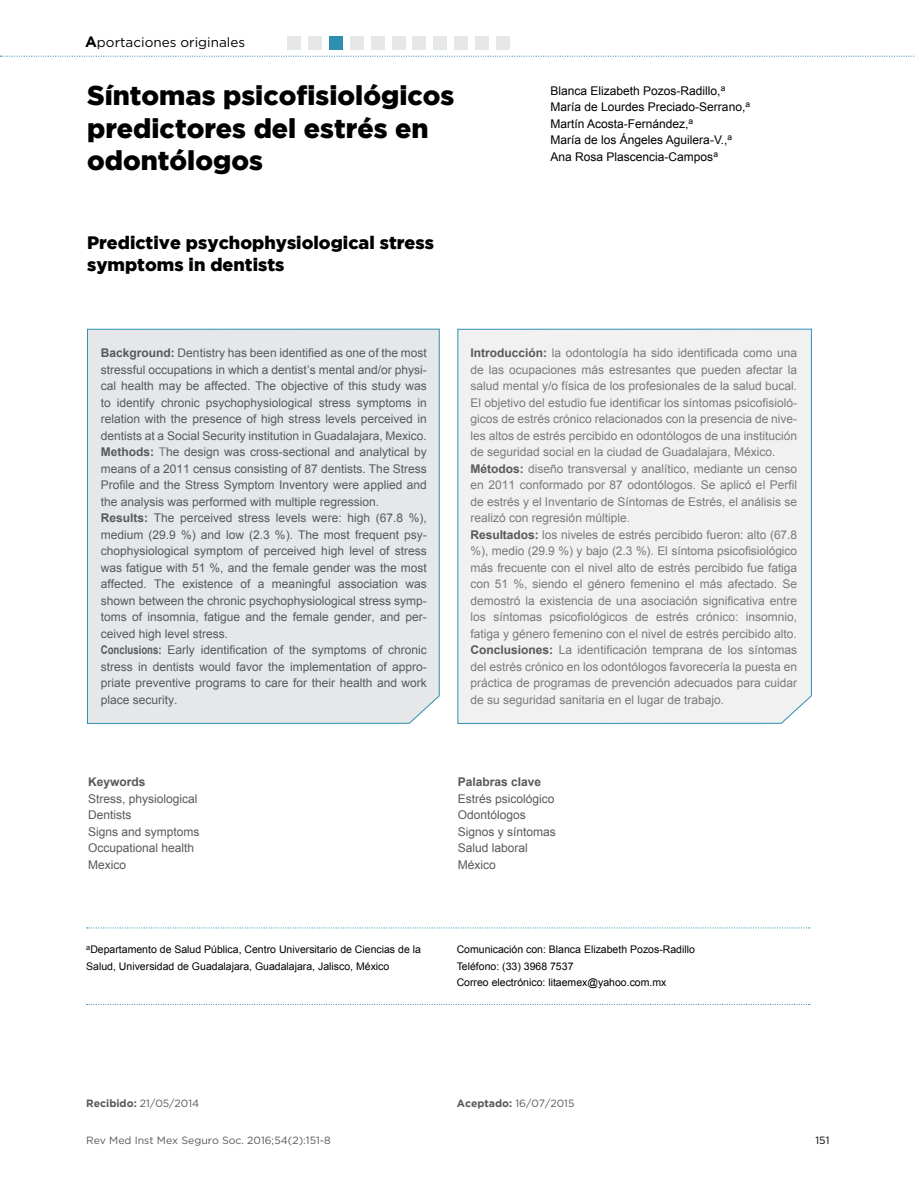
<style>
.page{position:relative;width:915px;height:1191px;background:#fff}
.page>*{position:absolute;margin:0;border:0;box-sizing:border-box;transform-origin:0 0}
.t1{font:900 27px/32.4px "Gotham";color:#000}
.t2{font:900 18px/21.6px "Gotham";color:#000}
.t3{font:13.5px "Gotham";color:#000}
.t4{font:12px/16.5px "Arial";color:#58595b}
.t5{font:12px/16.5px "Arial";color:#797a7d}
.t6{font:12px/16.5px "Arial";color:#000}
.t7{font:700 12px "Arial";color:#58595b}
.t8{font:10.5px/16.5px "Arial";color:#000}
.t9{font:10.5px "Gotham";color:#58595b}
.t10{font:10.5px "Gotham";color:#000}
.s1{font-weight:700;font-size:15px}
.s2{font-weight:700}
.s3{color:#797a7d}
.s4{font-weight:700;color:#58595b}
</style>
<div class="page">
<svg style="left:0;top:56px;width:915px;height:1px"></svg>
<div style="left:287px;top:36px;width:14px;height:14px;background:#e6e7e8"></div>
<div style="left:329px;top:36px;width:13px;height:14px;background:#2f8fb0"></div>
<div style="left:350px;top:36px;width:13px;height:14px;background:#e6e7e8"></div>
<div style="left:371px;top:36px;width:13px;height:14px;background:#e6e7e8"></div>
<div style="left:308px;top:36px;width:14px;height:14px;background:#e6e7e8"></div>
<div style="left:391px;top:36px;width:14px;height:14px;background:#e6e7e8"></div>
<div style="left:412px;top:36px;width:14px;height:14px;background:#e6e7e8"></div>
<div style="left:433px;top:36px;width:14px;height:14px;background:#e6e7e8"></div>
<div style="left:454px;top:36px;width:13px;height:14px;background:#e6e7e8"></div>
<div style="left:475px;top:36px;width:13px;height:14px;background:#e6e7e8"></div>
<div style="left:87px;top:328px;width:353px;height:396px;background:#e6e7e8"></div>
<div style="left:457px;top:328px;width:354px;height:396px;background:#f1f1f2"></div>
<div style="left:496px;top:36px;width:13px;height:14px;background:#e6e7e8"></div>
<svg style="left:87px;top:927px;width:722px;height:1px"></svg>
<svg style="left:87px;top:1004px;width:722px;height:1px"></svg>
<p class="t3" style="left:85px;top:34px;width:161px"><span class="s1">A</span>portaciones originales</p>
<h1 class="t1" style="left:87px;top:79px;width:369px">Síntomas psicofisiológicos predictores del estrés en odontólogos</h1>
<p class="t6" style="left:550px;top:82px;width:201px">Blanca Elizabeth Pozos-Radillo,<sup>a </sup>María de Lourdes Preciado-Serrano,<sup>a </sup>Martín Acosta-Fernández,<sup>a<br></sup>María de los Ángeles Aguilera-V.,<sup>a </sup>Ana Rosa Plascencia-Campos<sup>a</sup></p>
<h2 class="t2" style="left:87px;top:231px;width:348px">Predictive psychophysiological stress symptoms in dentists</h2>
<p class="t4" style="left:101px;top:345px;width:327px"><span class="s2">Background:</span> Dentistry has been identified as one of the most stressful occupations in which a dentist’s mental and/or physi&shy;cal health may be affected. The objective of this study was to identify chronic psychophysiological stress symptoms in relation with the presence of high stress levels perceived in dentists at a Social Security institution in Guadalajara, Mexico.<br><span class="s2">Methods:</span> <span class="s3">T</span>he design was cross-sectional and analytical by means of a 2011 census consisting of 87 dentists. The Stress Profile and the Stress Symptom Inventory were applied and the analysis was performed with multiple regression.<br><span class="s2">Results:</span> The perceived stress levels were: high (67.8 %), medium (29.9 %) and low (2.3 %). The most frequent psy&shy;chophysiological symptom of perceived high level of stress was fatigue with 51 %, and the female gender was the most affected. The existence of a meaningful association was shown between the chronic psychophysiological stress symp&shy;toms of insomnia, fatigue and the female gender, and per&shy;ceived high level stress.<br><span class="s2">Conclusions:</span> Early identification of the symptoms of chronic stress in dentists would favor the implementation of appro&shy;priate preventive programs to care for their health and work place security.</p>
<p class="t7" style="left:88px;top:774px;width:59px">Keywords</p>
<p class="t4" style="left:88px;top:790px;width:113px">Stress, physiological<br>Dentists<br>Signs and symptoms<br>Occupational health<br>Mexico</p>
<p class="t5" style="left:470px;top:345px;width:328px"><span class="s4">Introducción:</span> la odontología ha sido identificada como una de las ocupaciones más estresantes que pueden afectar la salud mental y/o física de los profesionales de la salud bucal.<br>El objetivo del estudio fue identificar los síntomas psicofisioló&shy;gicos de estrés crónico relacionados con la presencia de nive&shy;les altos de estrés percibido en odontólogos de una institución de seguridad social en la ciudad de Guadalajara, México.<br><span class="s4">Métodos:</span> diseño transversal y analítico, mediante un censo en 2011 conformado por 87 odontólogos. Se aplicó el Perfil de estrés y el Inventario de Síntomas de Estrés, el análisis se realizó con regresión múltiple.<br><span class="s4">Resultados:</span> los niveles de estrés percibido fueron: alto (67.8 %), medio (29.9 %) y bajo (2.3 %). El síntoma psicofisiológico más frecuente con el nivel alto de estrés percibido fue fatiga con 51 %, siendo el género femenino el más afectado. Se demostró la existencia de una asociación significativa entre los síntomas psicofiológicos de estrés crónico: insomnio, fatiga y género femenino con el nivel de estrés percibido alto.<br><span class="s4">Conclusiones:</span> La identificación temprana de los síntomas del estrés crónico en los odontólogos favorecería la puesta en práctica de programas de prevención adecuados para cuidar de su seguridad sanitaria en el lugar de trabajo.</p>
<p class="t7" style="left:457px;top:774px;width:85px">Palabras clave</p>
<p class="t4" style="left:457px;top:790px;width:100px">Estrés psicológico<br>Odontólogos<br>Signos y síntomas<br>Salud laboral<br>México</p>
<p class="t8" style="left:86px;top:941px;width:336px"><sup>a</sup>Departamento de Salud Pública, Centro Universitario de Ciencias de la<br>Salud, Universidad de Guadalajara, Guadalajara, Jalisco, México</p>
<p class="t8" style="left:456px;top:941px;width:240px">Comunicación con: Blanca Elizabeth Pozos-Radillo<br>Teléfono: (33) 3968 7537<br>Correo electrónico: litaemex@yahoo.com.mx</p>
<p class="t9" style="left:86px;top:1096px;width:115px"><span class="s2">Recibido:</span> 21/05/2014</p>
<p class="t9" style="left:456px;top:1096px;width:119px"><span class="s2">Aceptado:</span> 16/07/2015</p>
<p class="t9" style="left:86px;top:1133px;width:246px">Rev Med Inst Mex Seguro Soc. 2016;54(2):151-8</p>
<p class="t10" style="left:815px;top:1133px;width:15px">151</p>
</div>
